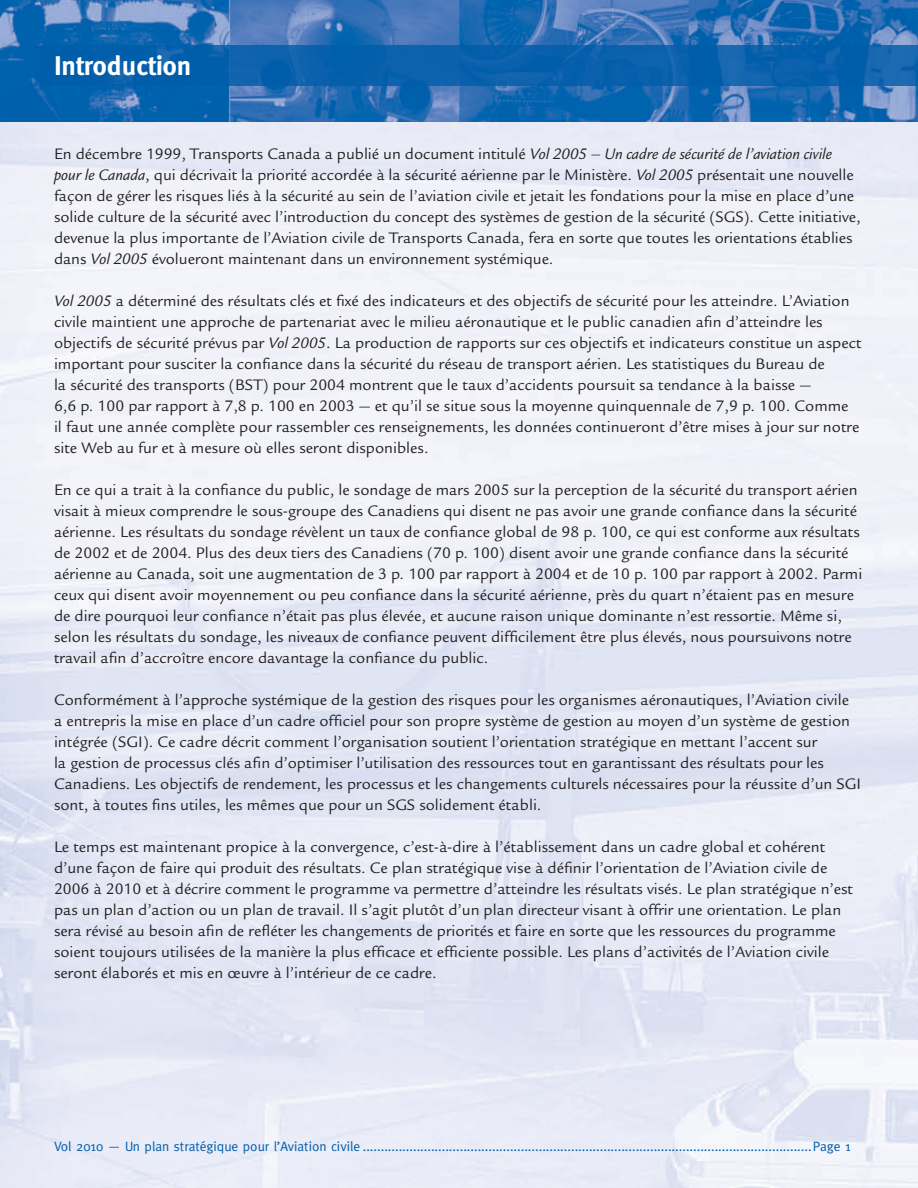
<style>
.page{position:relative;width:918px;height:1188px;background:#fff}
.page>*{position:absolute;margin:0;border:0;box-sizing:border-box;transform-origin:0 0}
.t1{font:700 27px "Meta";color:#fff}
.t2{font:16.5px/21px "Legacy Sans Std";color:#231f20}
.t3{font:13.5px "Meta";color:#005daa}
.s1{font-style:italic}
</style>
<div class="page">
<img style="left:0;top:0;width:918px;height:122px">
<svg style="left:40px;top:45px;width:878px;height:41px;fill:#075fab"></svg>
<h1 class="t1" style="left:54px;top:50px;width:139px">Introduction</h1>
<p class="t2" style="left:54px;top:143px;width:808px">En décembre 1999, Transports Canada a publié un document intitulé <span class="s1">Vol 2005 – Un cadre de sécurité de l’aviation civile pour le Canada</span>, qui décrivait la priorité accordée à la sécurité aérienne par le Ministère. <span class="s1">Vol 2005</span> présentait une nouvelle façon de gérer les risques liés à la sécurité au sein de l’aviation civile et jetait les fondations pour la mise en place d’une solide culture de la sécurité avec l’introduction du concept des systèmes de gestion de la sécurité (SGS). Cette initiative, devenue la plus importante de l’Aviation civile de Transports Canada, fera en sorte que toutes les orientations établies dans <span class="s1">Vol 2005</span> évolueront maintenant dans un environnement systémique.</p>
<p class="t2" style="left:54px;top:290px;width:809px"><span class="s1">Vol 2005</span> a déterminé des résultats clés et fixé des indicateurs et des objectifs de sécurité pour les atteindre. L’Aviation civile maintient une approche de partenariat avec le milieu aéronautique et le public canadien afin d’atteindre les objectifs de sécurité prévus par <span class="s1">Vol 2005</span>. La production de rapports sur ces objectifs et indicateurs constitue un aspect important pour susciter la confiance dans la sécurité du réseau de transport aérien. Les statistiques du Bureau de<br>la sécurité des transports (BST) pour 2004 montrent que le taux d’accidents poursuit sa tendance à la baisse —<br>6,6 p. 100 par rapport à 7,8 p. 100 en 2003 — et qu’il se situe sous la moyenne quinquennale de 7,9 p. 100. Comme<br>il faut une année complète pour rassembler ces renseignements, les données continueront d’être mises à jour sur notre site Web au fur et à mesure où elles seront disponibles.</p>
<p class="t2" style="left:54px;top:479px;width:810px">En ce qui a trait à la confiance du public, le sondage de mars 2005 sur la perception de la sécurité du transport aérien visait à mieux comprendre le sous-groupe des Canadiens qui disent ne pas avoir une grande confiance dans la sécurité aérienne. Les résultats du sondage révèlent un taux de confiance global de 98 p. 100, ce qui est conforme aux résultats de 2002 et de 2004. Plus des deux tiers des Canadiens (70 p. 100) disent avoir une grande confiance dans la sécurité aérienne au Canada, soit une augmentation de 3 p. 100 par rapport à 2004 et de 10 p. 100 par rapport à 2002. Parmi ceux qui disent avoir moyennement ou peu confiance dans la sécurité aérienne, près du quart n’étaient pas en mesure de dire pourquoi leur confiance n’était pas plus élevée, et aucune raison unique dominante n’est ressortie. Même si, selon les résultats du sondage, les niveaux de confiance peuvent difficilement être plus élevés, nous poursuivons notre travail afin d’accroître encore davantage la confiance du public.</p>
<p class="t2" style="left:54px;top:689px;width:808px">Conformément à l’approche systémique de la gestion des risques pour les organismes aéronautiques, l’Aviation civile a entrepris la mise en place d’un cadre officiel pour son propre système de gestion au moyen d’un système de gestion intégrée (SGI). Ce cadre décrit comment l’organisation soutient l’orientation stratégique en mettant l’accent sur<br>la gestion de processus clés afin d’optimiser l’utilisation des ressources tout en garantissant des résultats pour les Canadiens. Les objectifs de rendement, les processus et les changements culturels nécessaires pour la réussite d’un SGI sont, à toutes fins utiles, les mêmes que pour un SGS solidement établi.</p>
<p class="t2" style="left:54px;top:836px;width:801px">Le temps est maintenant propice à la convergence, c’est-à-dire à l’établissement dans un cadre global et cohérent d’une façon de faire qui produit des résultats. Ce plan stratégique vise à définir l’orientation de l’Aviation civile de 2006 à 2010 et à décrire comment le programme va permettre d’atteindre les résultats visés. Le plan stratégique n’est pas un plan d’action ou un plan de travail. Il s’agit plutôt d’un plan directeur visant à offrir une orientation. Le plan sera révisé au besoin afin de refléter les changements de priorités et faire en sorte que les ressources du programme soient toujours utilisées de la manière la plus efficace et efficiente possible. Les plans d’activités de l’Aviation civile seront élaborés et mis en œuvre à l’intérieur de ce cadre.</p>
<p class="t3" style="left:54px;top:1139px;width:788px">Vol 2010 — Un plan stratégique pour l’Aviation civile .............................................................................................................................Page</p>
</div>
